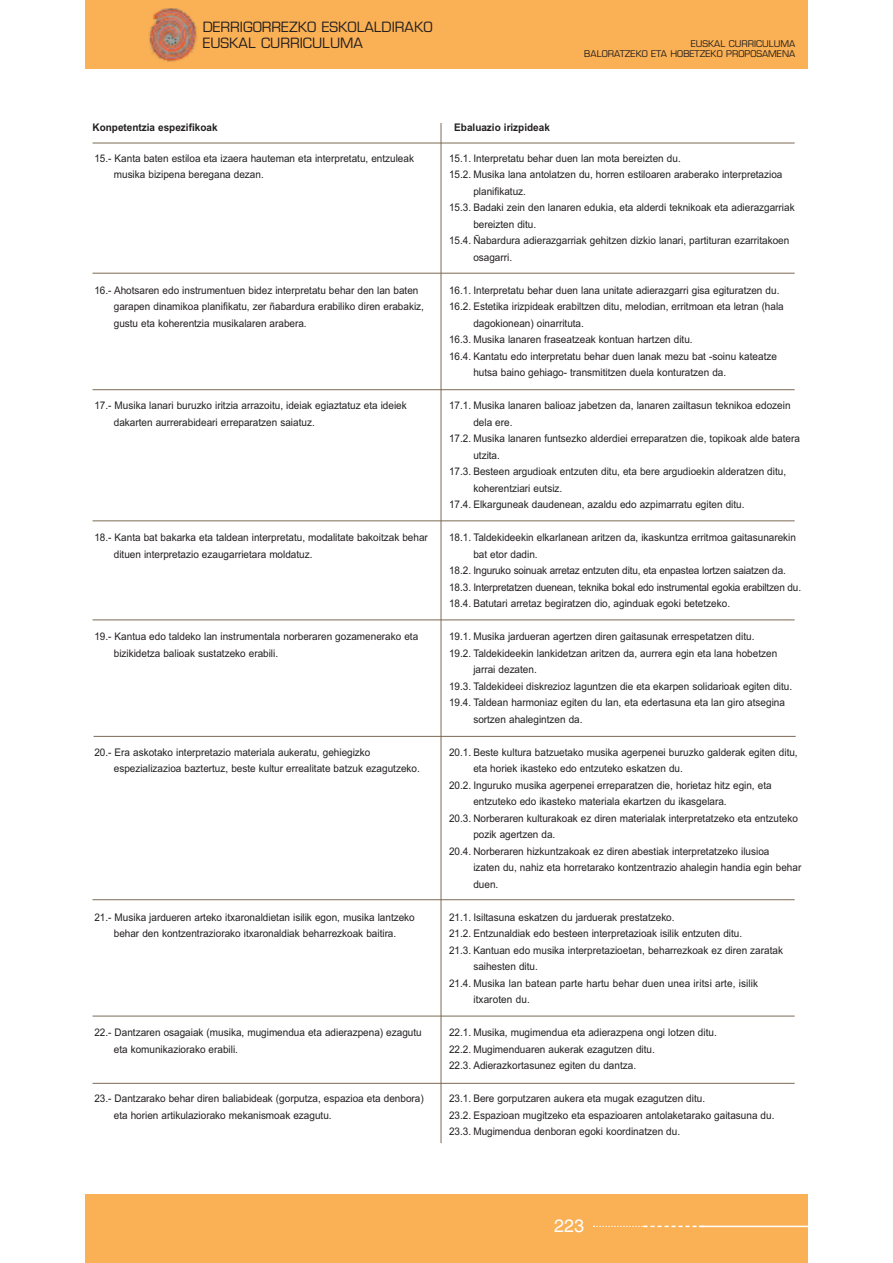
<style>
.page{position:relative;width:893px;height:1263px;background:#fff}
.page>*{position:absolute;margin:0;border:0;box-sizing:border-box;transform-origin:0 0}
.t1{font:18px "Helvetica";color:#fff}
.t2{font:13.8px/16.6px "Eurostile";color:#231f20}
.t3{font:10.5px/16.5px "Arial MS";color:#231f20;scale:.95 1}
.t4{font:10.5px "Arial Bold MS";color:#231f20;scale:.95 1}
.t5{font:9px/10.8px "Eurostile";color:#231f20;text-align:right}
</style>
<div class="page">
<div style="left:85px;top:0;width:723px;height:68px;background:#fab054"></div>
<div style="left:85px;top:1194px;width:723px;height:69px;background:#fab054"></div>
<img style="left:148px;top:8px;width:50px;height:54px">
<svg style="left:593px;top:1226px;width:106px;height:1px"></svg>
<hr style="left:699px;top:1226px;width:109px;height:1px;background:#fff">
<hr style="left:93px;top:143px;width:702px;height:1px;background:#7c6954">
<hr style="left:93px;top:273px;width:702px;height:1px;background:#7c6954">
<hr style="left:93px;top:389px;width:702px;height:1px;background:#7c6954">
<hr style="left:93px;top:520px;width:702px;height:1px;background:#7c6954">
<hr style="left:93px;top:619px;width:702px;height:1px;background:#7c6954">
<hr style="left:94px;top:736px;width:702px;height:1px;background:#7c6954">
<hr style="left:93px;top:899px;width:702px;height:1px;background:#7c6954">
<hr style="left:93px;top:1016px;width:702px;height:1px;background:#7c6954">
<hr style="left:93px;top:1083px;width:702px;height:1px;background:#7c6954">
<hr style="left:441px;top:123px;width:1px;height:1020px;background:#7c6954">
<h2 class="t2" style="left:203px;top:20px;width:232px">DERRIGORREZKO ESKOLALDIRAKO<br>EUSKAL CURRICULUMA</h2>
<p class="t5" style="left:584px;top:39px;width:212px">EUSKAL CURRICULUMA<br>BALORATZEKO ETA HOBETZEKO PROPOSAMENA</p>
<p class="t4" style="left:93px;top:122px;width:133px">Konpetentzia espezifikoak</p>
<p class="t4" style="left:454px;top:122px;width:102px">Ebaluazio irizpideak</p>
<p class="t3" style="left:449px;top:150px;width:245px">15.1. Interpretatu behar duen lan mota bereizten du.</p>
<p class="t3" style="left:449px;top:166px;width:352px">15.2. Musika lana antolatzen du, horren estiloaren araberako interpretazioa</p>
<p class="t3" style="left:473px;top:183px;width:57px">planifikatuz.</p>
<p class="t3" style="left:449px;top:199px;width:365px">15.3. Badaki zein den lanaren edukia, eta alderdi teknikoak eta adierazgarriak</p>
<p class="t3" style="left:473px;top:216px;width:68px">bereizten ditu.</p>
<p class="t3" style="left:449px;top:232px;width:360px">15.4. Ñabardura adierazgarriak gehitzen dizkio lanari, partituran ezarritakoen</p>
<p class="t3" style="left:473px;top:249px;width:42px">osagarri.</p>
<p class="t3" style="left:449px;top:282px;width:349px">16.1. Interpretatu behar duen lana unitate adierazgarri gisa egituratzen du.</p>
<p class="t3" style="left:449px;top:298px;width:354px">16.2. Estetika irizpideak erabiltzen ditu, melodian, erritmoan eta letran (hala</p>
<p class="t3" style="left:473px;top:315px;width:118px">dagokionean) oinarrituta.</p>
<p class="t3" style="left:449px;top:331px;width:258px">16.3. Musika lanaren fraseatzeak kontuan hartzen ditu.</p>
<p class="t3" style="left:449px;top:348px;width:347px">16.4. Kantatu edo interpretatu behar duen lanak mezu bat -soinu kateatze</p>
<p class="t3" style="left:473px;top:364px;width:268px">hutsa baino gehiago- transmititzen duela konturatzen da.</p>
<p class="t3" style="left:449px;top:397px;width:361px">17.1. Musika lanaren balioaz jabetzen da, lanaren zailtasun teknikoa edozein</p>
<p class="t3" style="left:473px;top:414px;width:43px">dela ere.</p>
<p class="t3" style="left:449px;top:430px;width:371px">17.2. Musika lanaren funtsezko alderdiei erreparatzen die, topikoak alde batera</p>
<p class="t3" style="left:473px;top:447px;width:30px">utzita.</p>
<p class="t3" style="left:449px;top:463px;width:356px">17.3. Besteen argudioak entzuten ditu, eta bere argudioekin alderatzen ditu,</p>
<p class="t3" style="left:473px;top:480px;width:95px">koherentziari eutsiz.</p>
<p class="t3" style="left:449px;top:496px;width:312px">17.4. Elkarguneak daudenean, azaldu edo azpimarratu egiten ditu.</p>
<p class="t3" style="left:449px;top:529px;width:367px">18.1. Taldekideekin elkarlanean aritzen da, ikaskuntza erritmoa gaitasunarekin</p>
<p class="t3" style="left:473px;top:546px;width:69px">bat etor dadin.</p>
<p class="t3" style="left:449px;top:562px;width:356px">18.2. Inguruko soinuak arretaz entzuten ditu, eta enpastea lortzen saiatzen da.</p>
<p class="t3" style="left:449px;top:579px;width:372px">18.3. Interpretatzen duenean, teknika bokal edo instrumental egokia erabiltzen du.</p>
<p class="t3" style="left:449px;top:595px;width:297px">18.4. Batutari arretaz begiratzen dio, aginduak egoki betetzeko.</p>
<p class="t3" style="left:449px;top:628px;width:323px">19.1. Musika jardueran agertzen diren gaitasunak errespetatzen ditu.</p>
<p class="t3" style="left:449px;top:645px;width:347px">19.2. Taldekideekin lankidetzan aritzen da, aurrera egin eta lana hobetzen</p>
<p class="t3" style="left:473px;top:661px;width:68px">jarrai dezaten.</p>
<p class="t3" style="left:449px;top:678px;width:363px">19.3. Taldekideei diskrezioz laguntzen die eta ekarpen solidarioak egiten ditu.</p>
<p class="t3" style="left:449px;top:694px;width:355px">19.4. Taldean harmoniaz egiten du lan, eta edertasuna eta lan giro atsegina</p>
<p class="t3" style="left:473px;top:711px;width:116px">sortzen ahalegintzen da.</p>
<p class="t3" style="left:449px;top:744px;width:368px">20.1. Beste kultura batzuetako musika agerpenei buruzko galderak egiten ditu,</p>
<p class="t3" style="left:473px;top:760px;width:222px">eta horiek ikasteko edo entzuteko eskatzen du.</p>
<p class="t3" style="left:449px;top:777px;width:341px">20.2. Inguruko musika agerpenei erreparatzen die, horietaz hitz egin, eta</p>
<p class="t3" style="left:473px;top:793px;width:268px">entzuteko edo ikasteko materiala ekartzen du ikasgelara.</p>
<p class="t3" style="left:449px;top:810px;width:369px">20.3. Norberaren kulturakoak ez diren materialak interpretatzeko eta entzuteko</p>
<p class="t3" style="left:473px;top:826px;width:88px">pozik agertzen da.</p>
<p class="t3" style="left:449px;top:843px;width:339px">20.4. Norberaren hizkuntzakoak ez diren abestiak interpretatzeko ilusioa</p>
<p class="t3" style="left:473px;top:859px;width:347px">izaten du, nahiz eta horretarako kontzentrazio ahalegin handia egin behar</p>
<p class="t3" style="left:473px;top:876px;width:28px">duen.</p>
<p class="t3" style="left:449px;top:909px;width:239px">21.1. Isiltasuna eskatzen du jarduerak prestatzeko.</p>
<p class="t3" style="left:449px;top:925px;width:310px">21.2. Entzunaldiak edo besteen interpretazioak isilik entzuten ditu.</p>
<p class="t3" style="left:449px;top:942px;width:353px">21.3. Kantuan edo musika interpretazioetan, beharrezkoak ez diren zaratak</p>
<p class="t3" style="left:473px;top:958px;width:69px">saihesten ditu.</p>
<p class="t3" style="left:449px;top:975px;width:327px">21.4. Musika lan batean parte hartu behar duen unea iritsi arte, isilik</p>
<p class="t3" style="left:473px;top:991px;width:61px">itxaroten du.</p>
<p class="t3" style="left:449px;top:1024px;width:283px">22.1. Musika, mugimendua eta adierazpena ongi lotzen ditu.<br>22.2. Mugimenduaren aukerak ezagutzen ditu.<br>22.3. Adierazkortasunez egiten du dantza.</p>
<p class="t3" style="left:449px;top:1090px;width:344px">23.1. Bere gorputzaren aukera eta mugak ezagutzen ditu.<br>23.2. Espazioan mugitzeko eta espazioaren antolaketarako gaitasuna du.<br>23.3. Mugimendua denboran egoki koordinatzen du.</p>
<p class="t3" style="left:114px;top:150px;width:318px;text-indent:-19px">15.- Kanta baten estiloa eta izaera hauteman eta interpretatu, entzuleak musika bizipena beregana dezan.</p>
<p class="t3" style="left:114px;top:282px;width:328px;text-indent:-19px">16.- Ahotsaren edo instrumentuen bidez interpretatu behar den lan baten garapen dinamikoa planifikatu, zer ñabardura erabiliko diren erabakiz, gustu eta koherentzia musikalaren arabera.</p>
<p class="t3" style="left:114px;top:397px;width:310px;text-indent:-19px">17.- Musika lanari buruzko iritzia arrazoitu, ideiak egiaztatuz eta ideiek dakarten aurrerabideari erreparatzen saiatuz.</p>
<p class="t3" style="left:114px;top:529px;width:332px;text-indent:-19px">18.- Kanta bat bakarka eta taldean interpretatu, modalitate bakoitzak behar dituen interpretazio ezaugarrietara moldatuz.</p>
<p class="t3" style="left:114px;top:628px;width:322px;text-indent:-19px">19.- Kantua edo taldeko lan instrumentala norberaren gozamenerako eta bizikidetza balioak sustatzeko erabili.</p>
<p class="t3" style="left:114px;top:744px;width:324px;text-indent:-19px">20.- Era askotako interpretazio materiala aukeratu, gehiegizko espezializazioa baztertuz, beste kultur errealitate batzuk ezagutzeko.</p>
<p class="t3" style="left:94px;top:909px;width:339px;text-align:center">21.- Musika jardueren arteko itxaronaldietan isilik egon, musika lantzeko behar den kontzentraziorako itxaronaldiak beharrezkoak baitira.</p>
<p class="t3" style="left:114px;top:1024px;width:326px;text-indent:-19px">22.- Dantzaren osagaiak (musika, mugimendua eta adierazpena) ezagutu eta komunikaziorako erabili.</p>
<p class="t3" style="left:114px;top:1090px;width:328px;text-indent:-19px">23.- Dantzarako behar diren baliabideak (gorputza, espazioa eta denbora) eta horien artikulaziorako mekanismoak ezagutu.</p>
<h1 class="t1" style="left:554px;top:1219px;width:32px">223</h1>
</div>
